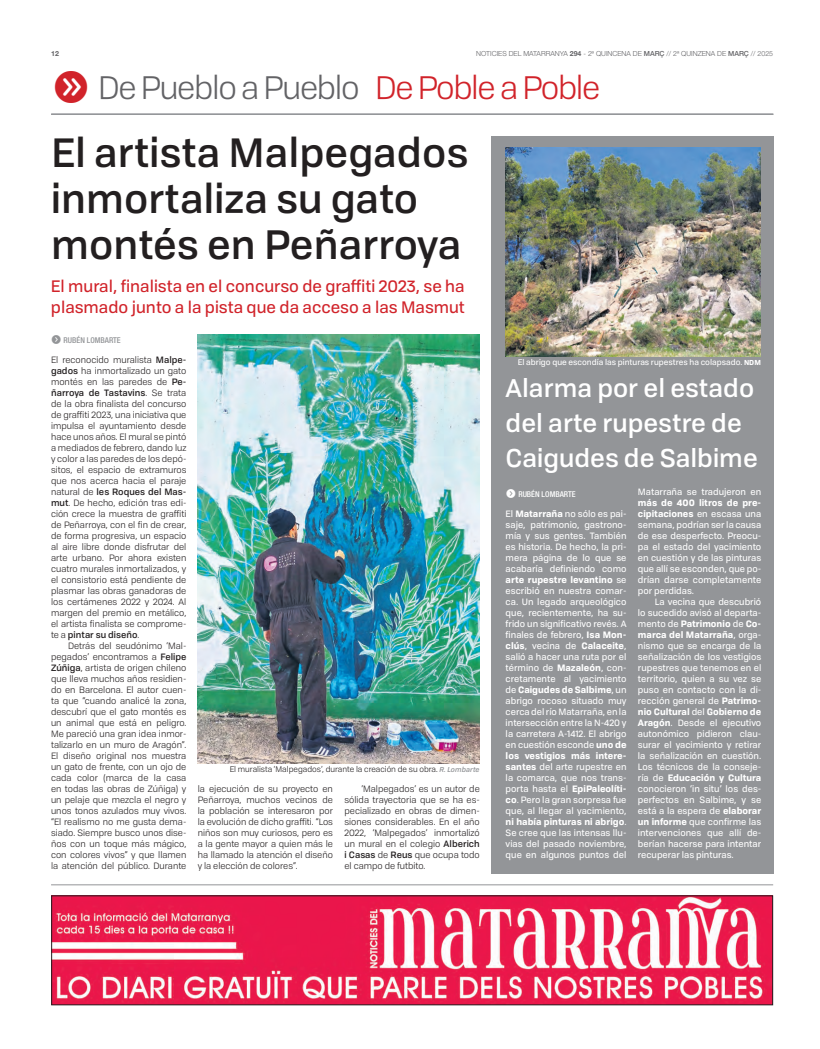
<style>
.page{position:relative;width:820px;height:1049px;background:#fff}
.page>*{position:absolute;margin:0;border:0;box-sizing:border-box;transform-origin:0 0}
.t1{font:500 40px "Tofino Personal";color:#231f20}
.t2{font:40px "Butto Bon Cir Neg";color:#d1232a}
.t3{font:32px "Tofino Personal";letter-spacing:-.04em;color:#636366}
.t4{font:500 25px "Tofino Personal";color:#fff}
.t5{font:16.3px "Tofino Personal";color:#d1232a}
.t6{font:11px "Butto Bon Cir Neg";color:#fff}
.t7{font:11px "Butto Bon Cir Neg";color:#939598}
.t8{font:9px/11px "Tofino Personal";color:#231f20;text-align:justify}
.t9{font:9px/11px "Tofino Personal";color:#fff;text-align:justify}
.t10{font:8px "Tofino Personal";color:#231f20}
.t11{font:8px "Tofino Personal";color:#fff}
.t12{font:500 condensed 8px "Helvetica Neue LT Pro";color:#fff}
.t13{font:500 condensed 8px "Helvetica Neue LT Pro";color:#939598}
.t14{font:300 7px "Helvetica Neue LT Pro";color:#636366}
.t15{font:700 7px "Helvetica Neue LT Pro";color:#636366}
.s1{font-weight:700}
.s2{font-weight:500}
.s3{color:#d1232a}
.s4{font-weight:500;font-style:italic;font-size:7px;color:#939598}
.s5{font-weight:700;font-size:7px}
</style>
<div class="page">
<hr style="left:51px;top:884px;width:721px;height:1px;background:#939598">
<img style="left:53px;top:897px;width:717px;height:106px">
<hr style="left:51px;top:114px;width:722px;height:1px;background:#939598">
<div style="left:491px;top:136px;width:282px;height:737px;background:#939598"></div>
<img style="left:505px;top:147px;width:255px;height:209px">
<img style="left:198px;top:334px;width:281px;height:429px">
<p class="t15" style="left:51px;top:49px;width:9px">12</p>
<p class="t14" style="left:476px;top:49px;width:298px">NOTICIES DEL MATARRANYA <span class="s1">294</span> - 2ª QUINCENA DE <span class="s2">MARÇ</span> // 2ª QUINZENA DE <span class="s2">MARÇ</span> // 2025</p>
<p class="t2" style="left:51px;top:69px;width:42px">g</p>
<p class="t3" style="left:98px;top:64px;width:503px">De Pueblo a Pueblo <span class="s3">De Poble a Poble</span></p>
<p class="t1" style="left:51px;top:121px;width:419px">El artista Malpegados</p>
<p class="t1" style="left:51px;top:167px;width:368px">inmortaliza su gato</p>
<p class="t1" style="left:51px;top:213px;width:411px">montés en Peñarroya</p>
<p class="t5" style="left:51px;top:273px;width:415px">El mural, finalista en el concurso de graffiti 2023, se ha</p>
<p class="t5" style="left:51px;top:294px;width:415px">plasmado junto a la pista que da acceso a las Masmut</p>
<p class="t7" style="left:51px;top:335px;width:12px">f</p>
<p class="t13" style="left:64px;top:335px;width:59px">RUBÉN LOMBARTE</p>
<p class="t8" style="left:51px;top:353px;width:137px">El reconocido muralista <span class="s2">Malpe&shy;gados</span> ha inmortalizado un gato montés en las paredes de <span class="s2">Pe&shy;ñarroya de Tastavins</span>. Se trata de la obra finalista del concurso de graffiti 2023, una iniciativa que impulsa el ayuntamiento desde hace unos años. El mural se pintó a mediados de febrero, dando luz y color a las paredes de los depó&shy;sitos, el espacio de extramuros que nos acerca hacia el paraje natural de <span class="s2">les Roques del Mas&shy;mut</span>. De hecho, edición tras edi&shy;ción crece la muestra de graffiti de Peñarroya, con el fin de crear, de forma progresiva, un espacio al aire libre donde disfrutar del arte urbano. Por ahora existen cuatro murales inmortalizados, y el consistorio está pendiente de plasmar las obras ganadoras de los certámenes 2022 y 2024. Al margen del premio en metálico, el artista finalista se comprome&shy;te a <span class="s2">pintar su diseño</span>.</p>
<p class="t8" style="left:51px;top:639px;width:137px;text-indent:17px">Detrás del seudónimo ‘Mal&shy;pegados’ encontramos a <span class="s2">Felipe Zúñiga</span>, artista de origen chileno que lleva muchos años residien&shy;do en Barcelona. El autor cuen&shy;ta que “cuando analicé la zona, descubrí que el gato montés es un animal que está en peligro.<br>Me pareció una gran idea inmor&shy;talizarlo en un muro de Aragón”.<br>El diseño original nos muestra un gato de frente, con un ojo de cada color (marca de la casa en todas las obras de Zúñiga) y un pelaje que mezcla el negro y unos tonos azulados muy vivos. “El realismo no me gusta dema&shy;siado. Siempre busco unos dise&shy;ños con un toque más mágico, con colores vivos” y que llamen la atención del público. Durante</p>
<p class="t10" style="left:230px;top:763px;width:251px">El muralista ‘Malpegados’, durante la creación de su obra. <span class="s4">R. Lombarte</span></p>
<p class="t8" style="left:198px;top:782px;width:137px">la ejecución de su proyecto en Peñarroya, muchos vecinos de la población se interesaron por la evolución de dicho graffiti. “Los niños son muy curiosos, pero es a la gente mayor a quien más le ha llamado la atención el diseño y la elección de colores”.</p>
<p class="t8" style="left:344px;top:782px;width:137px;text-indent:17px">’Malpegados’ es un autor de sólida trayectoria que se ha es&shy;pecializado en obras de dimen&shy;siones considerables. En el año 2022, ‘Malpegados’ inmortalizó un mural en el colegio <span class="s2">Alberich i Casas</span> de <span class="s2">Reus</span> que ocupa todo el campo de futbito.</p>
<p class="t11" style="left:517px;top:356px;width:244px">El abrigo que escondía las pinturas rupestres ha colapsado. <span class="s5">NDM</span></p>
<p class="t4" style="left:505px;top:369px;width:250px">Alarma por el estado</p>
<p class="t4" style="left:505px;top:404px;width:238px">del arte rupestre de</p>
<p class="t4" style="left:505px;top:439px;width:253px">Caigudes de Salbime</p>
<p class="t9" style="left:505px;top:507px;width:122px">El <span class="s1">Matarraña</span> no sólo es pai&shy;saje, patrimonio, gastrono&shy;mía y sus gentes. También es historia. De hecho, la pri&shy;mera página de lo que se acabaría definiendo como <span class="s1">arte rupestre levantino</span> se escribió en nuestra comar&shy;ca. Un legado arqueológico que, recientemente, ha su&shy;frido un significativo revés. A finales de febrero, <span class="s1">Isa Mon&shy;clús</span>, vecina de <span class="s1">Calaceite</span>, salió a hacer una ruta por el término de <span class="s1">Mazaleón</span>, con&shy;cretamente al yacimiento de <span class="s1">Caigudes de Salbime</span>, un abrigo rocoso situado muy cerca del río Matarraña, en la intersección entre la N-420 y la carretera A-1412. El abrigo en cuestión esconde <span class="s1">uno de los vestigios más intere&shy;santes</span> del arte rupestre en la comarca, que nos trans&shy;porta hasta el <span class="s1">EpiPaleolíti&shy;co</span>. Pero la gran sorpresa fue que, al llegar al yacimiento, <span class="s1">ni había pinturas ni abrigo</span>.<br>Se cree que las intensas llu&shy;vias del pasado noviembre, que en algunos puntos del</p>
<p class="t9" style="left:637px;top:485px;width:125px">Matarraña se tradujeron en <span class="s1">más de 400 litros de pre&shy;cipitaciones</span> en escasa una semana, podrían ser la causa de ese desperfecto. Preocu&shy;pa el estado del yacimiento en cuestión y de las pinturas que allí se esconden, que po&shy;drían darse completamente por perdidas.</p>
<p class="t9" style="left:637px;top:595px;width:125px;text-indent:17px">La vecina que descubrió lo sucedido avisó al departa&shy;mento de <span class="s1">Patrimonio</span> de <span class="s1">Co&shy;marca del Matarraña</span>, orga&shy;nismo que se encarga de la señalización de los vestigios rupestres que tenemos en el territorio, quien a su vez se puso en contacto con la di&shy;rección general de <span class="s1">Patrimo&shy;nio Cultural</span> del <span class="s1">Gobierno de Aragón</span>. Desde el ejecutivo autonómico pidieron clau&shy;surar el yacimiento y retirar la señalización en cuestión.<br>Los técnicos de la conseje&shy;ría de <span class="s1">Educación y Cultura </span>conocieron ‘in situ’ los des&shy;perfectos en Salbime, y se está a la espera de <span class="s1">elaborar un informe</span> que confirme las intervenciones que allí de&shy;berían hacerse para intentar recuperar las pinturas.</p>
<p class="t6" style="left:505px;top:489px;width:13px">f</p>
<p class="t12" style="left:518px;top:489px;width:59px">RUBÉN LOMBARTE</p>
</div>
